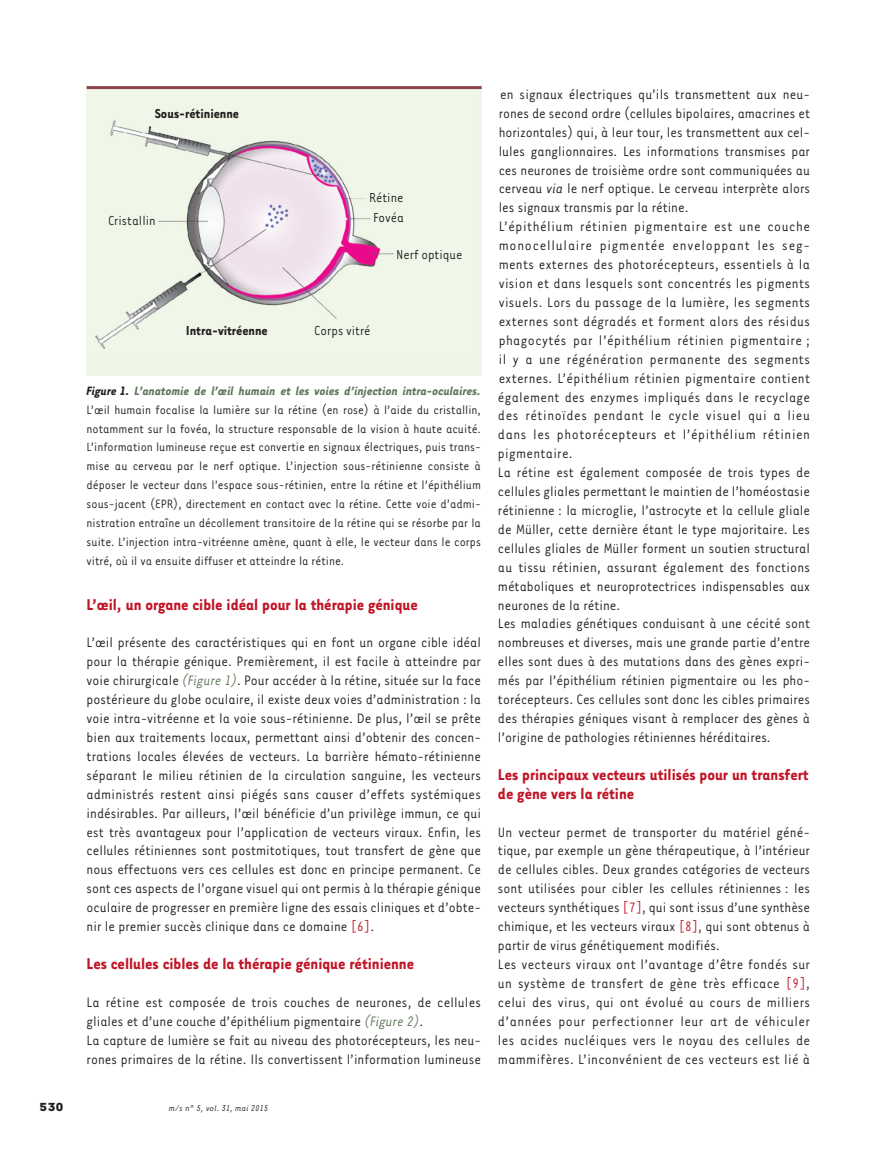
<style>
.page{position:relative;width:895px;height:1149px;background:#fff}
.page>*{position:absolute;margin:0;border:0;box-sizing:border-box;transform-origin:0 0}
.t1{font:700 18px/18.9px "Tarzana Narrow";color:#c11527}
.t2{font:15.75px/18.9px "Tarzana Narrow";color:#231f20}
.t3{font:15px/20.4px "Tarzana Narrow";color:#231f20}
.t4{font:700 15px "Tarzana Narrow";color:#231f20}
.t5{font:13.95px/18.9px "Tarzana Narrow";color:#231f20;text-align:justify}
.t6{font:700 13.5px "Tarzana Wide";color:#231f20}
.t7{font:italic 9.75px "Tarzana Narrow";letter-spacing:.025em;color:#231f20}
.s1{font-weight:700;font-style:italic}
.s2{font-weight:700;font-style:italic;color:#5f7659}
.s3{font-style:italic;color:#5f7659}
.s4{color:#c11527}
.s5{font-style:italic}
</style>
<div class="page">
<div style="left:87px;top:86px;width:394px;height:289px;background:#eff6e8"></div>
<img style="left:87px;top:89px;width:391px;height:260px">
<hr style="left:87px;top:86px;width:394px;height:3px;background:#8d454f">
<p class="t4" style="left:155px;top:109px;width:86px">Sous-rétinienne</p>
<p class="t3" style="left:108px;top:212px;width:49px">Cristallin</p>
<p class="t3" style="left:369px;top:188px;width:36px">Rétine<br>Fovéa</p>
<p class="t3" style="left:396px;top:245px;width:67px">Nerf optique</p>
<p class="t4" style="left:186px;top:325px;width:83px">Intra-vitréenne</p>
<p class="t3" style="left:314px;top:321px;width:58px">Corps vitré</p>
<p class="t5" style="left:87px;top:382px;width:396px"><span class="s1">Figure 1.</span> <span class="s2">L’anatomie de l’œil humain et les voies d’injection intra-oculaires.<br></span>L’œil humain focalise la lumière sur la rétine (en rose) à l’aide du cristallin, notamment sur la fovéa, la structure responsable de la vision à haute acuité.<br>L’information lumineuse reçue est convertie en signaux électriques, puis trans&shy;mise au cerveau par le nerf optique. L’injection sous-rétinienne consiste à déposer le vecteur dans l’espace sous-rétinien, entre la rétine et l’épithélium sous-jacent (EPR), directement en contact avec la rétine. Cette voie d’admi&shy;nistration entraîne un décollement transitoire de la rétine qui se résorbe par la suite. L’injection intra-vitréenne amène, quant à elle, le vecteur dans le corps vitré, où il va ensuite diffuser et atteindre la rétine.</p>
<p class="t1" style="left:87px;top:596px;width:332px">L’œil, un organe cible idéal pour la thérapie génique</p>
<p class="t2" style="left:87px;top:634px;width:396px;text-align:justify">L’œil présente des caractéristiques qui en font un organe cible idéal pour la thérapie génique. Premièrement, il est facile à atteindre par voie chirurgicale <span class="s3">(Figure 1)</span>. Pour accéder à la rétine, située sur la face postérieure du globe oculaire, il existe deux voies d’administration : la voie intra-vitréenne et la voie sous-rétinienne. De plus, l’œil se prête bien aux traitements locaux, permettant ainsi d’obtenir des concen&shy;trations locales élevées de vecteurs. La barrière hémato-rétinienne séparant le milieu rétinien de la circulation sanguine, les vecteurs administrés restent ainsi piégés sans causer d’effets systémiques indésirables. Par ailleurs, l’œil bénéficie d’un privilège immun, ce qui est très avantageux pour l’application de vecteurs viraux. Enfin, les cellules rétiniennes sont postmitotiques, tout transfert de gène que nous effectuons vers ces cellules est donc en principe permanent. Ce sont ces aspects de l’organe visuel qui ont permis à la thérapie génique oculaire de progresser en première ligne des essais cliniques et d’obte&shy;nir le premier succès clinique dans ce domaine <span class="s4">[6]</span>.</p>
<p class="t1" style="left:87px;top:955px;width:329px">Les cellules cibles de la thérapie génique rétinienne</p>
<p class="t2" style="left:87px;top:993px;width:396px">La rétine est composée de trois couches de neurones, de cellules gliales et d’une couche d’épithélium pigmentaire <span class="s3">(Figure 2)</span>.<br>La capture de lumière se fait au niveau des photorécepteurs, les neu&shy;rones primaires de la rétine. Ils convertissent l’information lumineuse</p>
<p class="t6" style="left:39px;top:1102px;width:26px">530</p>
<p class="t7" style="left:169px;top:1104px;width:101px">m/s n° 5, vol. 31, mai 2015</p>
<p class="t2" style="left:498px;top:86px;width:313px">en signaux électriques qu’ils transmettent aux neu&shy;rones de second ordre (cellules bipolaires, amacrines et horizontales) qui, à leur tour, les transmettent aux cel&shy;lules ganglionnaires. Les informations transmises par ces neurones de troisième ordre sont communiquées au cerveau <span class="s5">via</span> le nerf optique. Le cerveau interprète alors les signaux transmis par la rétine.<br>L’épithélium rétinien pigmentaire est une couche monocellulaire pigmentée enveloppant les seg&shy;ments externes des photorécepteurs, essentiels à la vision et dans lesquels sont concentrés les pigments visuels. Lors du passage de la lumière, les segments externes sont dégradés et forment alors des résidus phagocytés par l’épithélium rétinien pigmentaire ; il y a une régénération permanente des segments externes. L’épithélium rétinien pigmentaire contient également des enzymes impliqués dans le recyclage des rétinoïdes pendant le cycle visuel qui a lieu dans les photorécepteurs et l’épithélium rétinien pigmentaire.<br>La rétine est également composée de trois types de cellules gliales permettant le maintien de l’homéostasie rétinienne : la microglie, l’astrocyte et la cellule gliale de Müller, cette dernière étant le type majoritaire. Les cellules gliales de Müller forment un soutien structural au tissu rétinien, assurant également des fonctions métaboliques et neuroprotectrices indispensables aux neurones de la rétine.<br>Les maladies génétiques conduisant à une cécité sont nombreuses et diverses, mais une grande partie d’entre elles sont dues à des mutations dans des gènes expri&shy;més par l’épithélium rétinien pigmentaire ou les pho&shy;torécepteurs. Ces cellules sont donc les cibles primaires des thérapies géniques visant à remplacer des gènes à l’origine de pathologies rétiniennes héréditaires.</p>
<p class="t1" style="left:498px;top:766px;width:312px">Les principaux vecteurs utilisés pour un transfert de gène vers la rétine</p>
<p class="t2" style="left:498px;top:823px;width:313px">Un vecteur permet de transporter du matériel géné&shy;tique, par exemple un gène thérapeutique, à l’intérieur de cellules cibles. Deux grandes catégories de vecteurs sont utilisées pour cibler les cellules rétiniennes : les vecteurs synthétiques <span class="s4">[7]</span>, qui sont issus d’une synthèse chimique, et les vecteurs viraux <span class="s4">[8]</span>, qui sont obtenus à partir de virus génétiquement modifiés.<br>Les vecteurs viraux ont l’avantage d’être fondés sur un système de transfert de gène très efficace <span class="s4">[9]</span>, celui des virus, qui ont évolué au cours de milliers d’années pour perfectionner leur art de véhiculer les acides nucléiques vers le noyau des cellules de mammifères. L’inconvénient de ces vecteurs est lié à</p>
</div>
